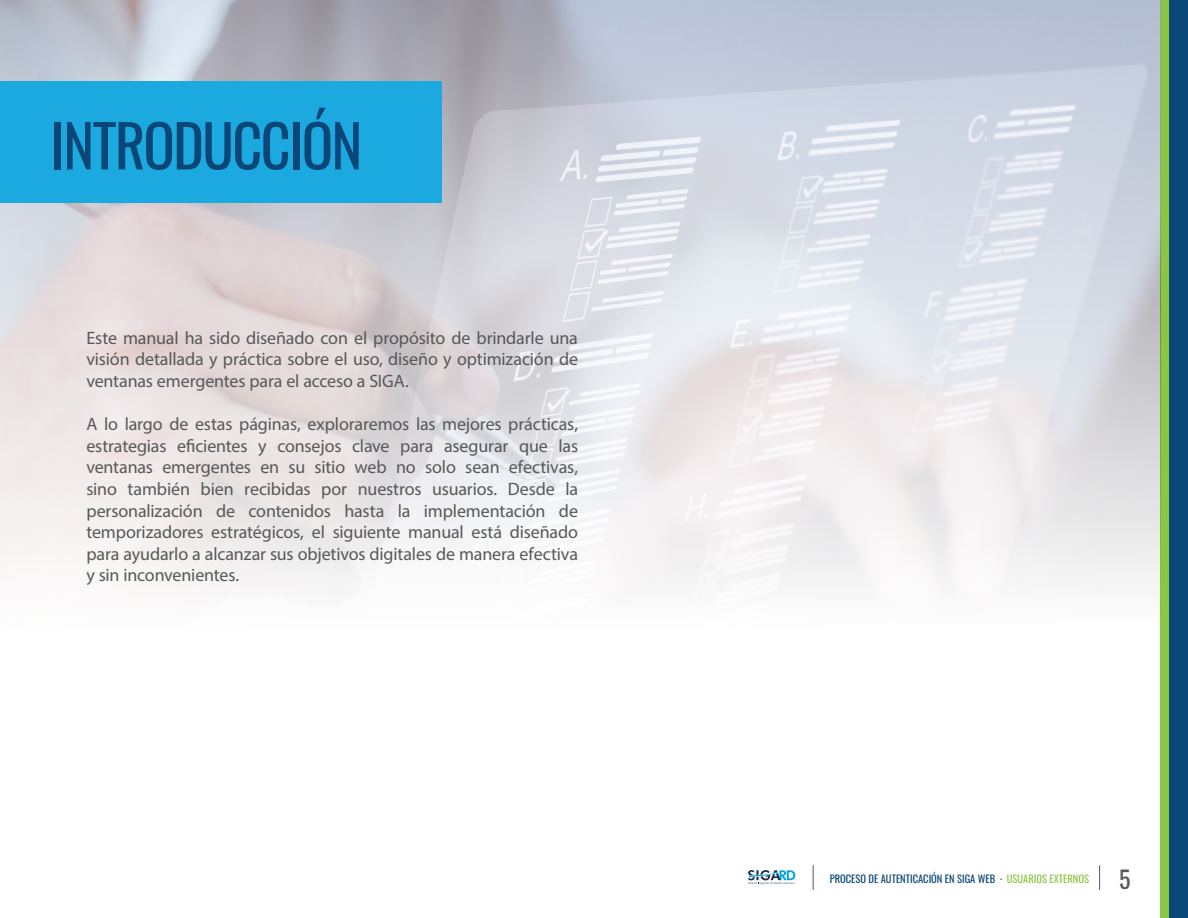
<style>
.page{position:relative;width:1188px;height:918px;background:#fff}
.page>*{position:absolute;margin:0;border:0;box-sizing:border-box;transform-origin:0 0}
.t1{font:58.5px "Oswald";letter-spacing:-.03em;color:#0a4677}
.t2{font:24px "Oswald";color:#57585a}
.t3{font:18px/21.6px "Myriad Pro";letter-spacing:-.01em;color:#57585a;text-align:justify}
.t4{font:10.5px "Oswald";color:#0a4677}
.s1{color:#8bc642}
</style>
<div class="page">
<div style="left:1160px;top:0;width:28px;height:918px;background:#8bc642"></div>
<div style="left:1169px;top:0;width:19px;height:918px;background:#0c4779"></div>
<img style="left:0;top:0;width:1160px;height:890px">
<div style="left:0;top:81px;width:442px;height:122px;background:#1ca9e0"></div>
<p class="t1" style="left:51px;top:94px;width:313px">INTRODUCCIÓN</p>
<p class="t3" style="left:86px;top:327px;width:493px">Este manual ha sido diseñado con el propósito de brindarle una visión detallada y práctica sobre el uso, diseño y optimización de ventanas emergentes para el acceso a SIGA.</p>
<p class="t3" style="left:86px;top:413px;width:493px">A lo largo de estas páginas, exploraremos las mejores prácticas, estrategias eficientes y consejos clave para asegurar que las ventanas emergentes en su sitio web no solo sean efectivas, sino también bien recibidas por nuestros usuarios. Desde la personalización de contenidos hasta la implementación de temporizadores estratégicos, el siguiente manual está diseñado para ayudarlo a alcanzar sus objetivos digitales de manera efectiva y sin inconvenientes.</p>
<p class="t4" style="left:830px;top:869px;width:261px">PROCESO DE AUTENTICACIÓN EN SIGA WEB . <span class="s1">USUARIOS EXTERNOS</span></p>
<h2 class="t2" style="left:1119px;top:858px;width:13px">5</h2>
</div>
